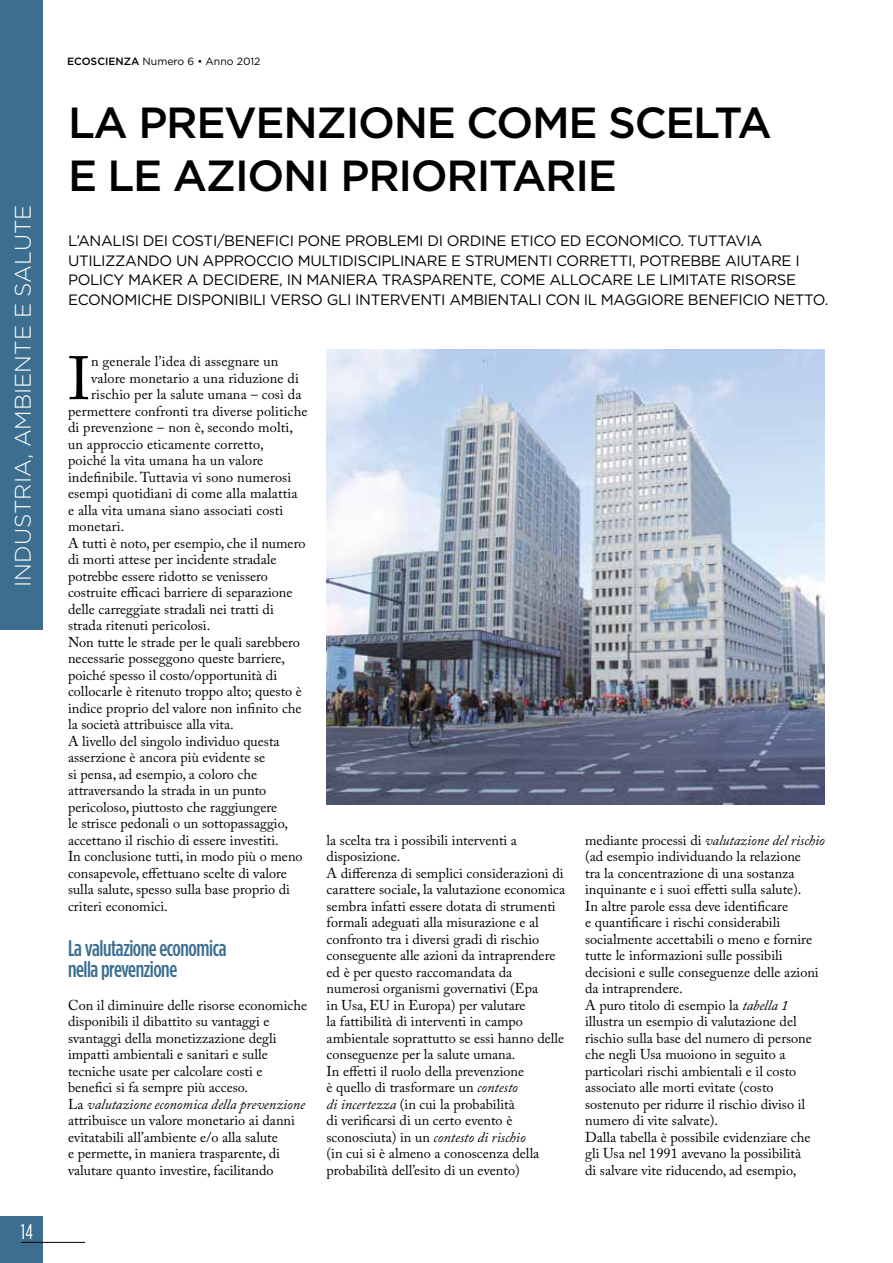
<style>
.page{position:relative;width:893px;height:1263px;background:#fff}
.page>*{position:absolute;margin:0;border:0;box-sizing:border-box;transform-origin:0 0}
.t1{font:60.6px "Adobe Caslon Pro";color:#000}
.t2{font:500 43.5px/52.5px "Gotham";letter-spacing:.12em;color:#000}
.t3{font:500 22.5px/21px "Gotham Condensed";letter-spacing:-.02em;color:#3b6e8f}
.t4{font:300 22.5px "Gotham";color:#fff}
.t5{font:21px "Gotham Condensed";color:#fff}
.t6{font:15px "Gotham";letter-spacing:.12em;color:#000}
.t7{font:14.25px/16.5px "Adobe Caslon Pro";color:#000}
.t8{font:10.5px "Gotham";color:#000}
.s1{font-weight:500}
.s2{font-style:italic}
</style>
<div class="page">
<div style="left:0;top:1216px;width:43px;height:47px;background:#3b6e8f"></div>
<hr style="left:21px;top:1242px;width:64px;height:1px;background:#000">
<div style="left:0;top:0;width:43px;height:629px;background:#3b6e8f"></div>
<img style="left:327px;top:350px;width:498px;height:454px">
<h3 class="t4" style="left:10px;top:587px;width:384px;rotate:-90deg">i ndustria, am bi ente e salute</h3>
<h3 class="t5" style="left:21px;top:1221px;width:14px">14</h3>
<p class="t8" style="left:67px;top:55px;width:195px"><span class="s1">ECOSCIENZA</span> NUMERO 6 • ANNO 2012</p>
<h2 class="t2" style="left:68px;top:96px;width:705px">LA PREVENZIONE COM E SCELTA<br>E LE AZIONI PRIORITARIE</h2>
<p class="t6" style="left:68px;top:232px;width:20px">L’ANALISI</p>
<p class="t6" style="left:143px;top:232px;width:9px">DEI</p>
<p class="t6" style="left:172px;top:232px;width:62px">COSTI/BENEFICI</p>
<p class="t6" style="left:298px;top:232px;width:90px">PONE PROBLEMI</p>
<p class="t6" style="left:427px;top:232px;width:42px">DI ORDINE</p>
<p class="t6" style="left:510px;top:232px;width:10px">ETIC</p>
<p class="t6" style="left:544px;top:232px;width:175px">O ED ECONOMICO. TUTTAVIA</p>
<p class="t6" style="left:68px;top:252px;width:21px">UTILIZZAND</p>
<p class="t6" style="left:159px;top:252px;width:55px">O UN APPR</p>
<p class="t6" style="left:244px;top:252px;width:87px">OCCIO MULTIDISCIPLINARE</p>
<p class="t6" style="left:451px;top:252px;width:25px">E STR</p>
<p class="t6" style="left:494px;top:252px;width:21px">UMENTI</p>
<p class="t6" style="left:556px;top:252px;width:33px">CORRETTI</p>
<p class="t6" style="left:632px;top:252px;width:40px">, POTREBBE</p>
<p class="t6" style="left:725px;top:252px;width:38px">AIUTARE</p>
<p class="t6" style="left:795px;top:252px;width:3px">I</p>
<p class="t6" style="left:68px;top:271px;width:145px">POLICY MAKER ADECIDERE</p>
<p class="t6" style="left:279px;top:271px;width:38px">, IN MANIERA</p>
<p class="t6" style="left:382px;top:271px;width:11px">TRASPARENTE</p>
<p class="t6" style="left:493px;top:271px;width:68px">, COME ALL</p>
<p class="t6" style="left:578px;top:271px;width:24px">OCARE</p>
<p class="t6" style="left:637px;top:271px;width:32px">LE LIMITATE</p>
<p class="t6" style="left:730px;top:271px;width:47px">RISORSE</p>
<p class="t6" style="left:68px;top:291px;width:66px">ECONOMIC</p>
<p class="t6" style="left:152px;top:291px;width:34px">HE DISP</p>
<p class="t6" style="left:211px;top:291px;width:21px">ONIBILI</p>
<p class="t6" style="left:270px;top:291px;width:11px">VERS</p>
<p class="t6" style="left:310px;top:291px;width:25px">O GLI</p>
<p class="t6" style="left:355px;top:291px;width:10px">INTERVENTI</p>
<p class="t6" style="left:449px;top:291px;width:11px">AMBIENTALI</p>
<p class="t6" style="left:546px;top:291px;width:66px">CON IL MAGGI</p>
<p class="t6" style="left:651px;top:291px;width:46px">ORE BENEFICI</p>
<p class="t6" style="left:757px;top:291px;width:27px">O NETT</p>
<p class="t6" style="left:813px;top:291px;width:17px">O.</p>
<h1 class="t1" style="left:68px;top:343px;width:24px">I</h1>
<p class="t7" style="left:91px;top:353px;width:189px">n generale l’idea di assegnare un</p>
<p class="t7" style="left:91px;top:369px;width:209px">valore monetario a una riduzione di</p>
<p class="t7" style="left:91px;top:386px;width:212px">rischio per la salute umana – così da</p>
<p class="t7" style="left:68px;top:402px;width:241px">permettere confronti tra diverse politiche</p>
<p class="t7" style="left:68px;top:419px;width:227px">di prevenzione – non è, secondo molti,</p>
<p class="t7" style="left:68px;top:435px;width:197px">un approccio eticamente corretto,</p>
<p class="t7" style="left:68px;top:452px;width:197px">poiché la vita umana ha un valore</p>
<p class="t7" style="left:68px;top:468px;width:225px">indefinibile. Tuttavia vi sono numerosi</p>
<p class="t7" style="left:68px;top:485px;width:231px">esempi quotidiani di come alla malattia</p>
<p class="t7" style="left:68px;top:501px;width:217px">e alla vita umana siano associati costi</p>
<p class="t7" style="left:68px;top:518px;width:58px">monetari.</p>
<p class="t7" style="left:68px;top:534px;width:239px">A tutti è noto, per esempio, che il numero</p>
<p class="t7" style="left:68px;top:551px;width:210px">di morti attese per incidente stradale</p>
<p class="t7" style="left:68px;top:567px;width:201px">potrebbe essere ridotto se venissero</p>
<p class="t7" style="left:68px;top:584px;width:226px">costruite efficaci barriere di separazione</p>
<p class="t7" style="left:68px;top:600px;width:207px">delle carreggiate stradali nei tratti di</p>
<p class="t7" style="left:68px;top:617px;width:144px">strada ritenuti pericolosi.</p>
<p class="t7" style="left:68px;top:633px;width:233px">Non tutte le strade per le quali sarebbero</p>
<p class="t7" style="left:68px;top:650px;width:219px">necessarie posseggono queste barriere,</p>
<p class="t7" style="left:68px;top:666px;width:211px">poiché spesso il costo/opportunità di</p>
<p class="t7" style="left:68px;top:683px;width:235px">collocarle è ritenuto troppo alto; questo è</p>
<p class="t7" style="left:68px;top:699px;width:235px">indice proprio del valore non infinito che</p>
<p class="t7" style="left:68px;top:716px;width:167px">la società attribuisce alla vita.</p>
<p class="t7" style="left:68px;top:732px;width:213px">A livello del singolo individuo questa</p>
<p class="t7" style="left:68px;top:749px;width:199px">asserzione è ancora più evidente se</p>
<p class="t7" style="left:68px;top:765px;width:191px">si pensa, ad esempio, a coloro che</p>
<p class="t7" style="left:68px;top:782px;width:200px">attraversando la strada in un punto</p>
<p class="t7" style="left:68px;top:798px;width:211px">pericoloso, piuttosto che raggiungere</p>
<p class="t7" style="left:68px;top:815px;width:222px">le strisce pedonali o un sottopassaggio,</p>
<p class="t7" style="left:68px;top:831px;width:212px">accettano il rischio di essere investiti.</p>
<p class="t7" style="left:68px;top:848px;width:236px">In conclusione tutti, in modo più o meno</p>
<p class="t7" style="left:68px;top:864px;width:220px">consapevole, effettuano scelte di valore</p>
<p class="t7" style="left:68px;top:881px;width:224px">sulla salute, spesso sulla base proprio di</p>
<p class="t7" style="left:68px;top:897px;width:101px">criteri economici.</p>
<h3 class="t3" style="left:68px;top:937px;width:160px">La valutazione economica nella prevenzione</h3>
<p class="t7" style="left:68px;top:996px;width:241px">Con il diminuire delle risorse economiche disponibili il dibattito su vantaggi e svantaggi della monetizzazione degli impatti ambientali e sanitari e sulle tecniche usate per calcolare costi e benefici si fa sempre più acceso.<br>La <span class="s2">valutazione economica della prevenzione </span>attribuisce un valore monetario ai danni evitatabili all’ambiente e/o alla salute<br>e permette, in maniera trasparente, di valutare quanto investire, facilitando</p>
<p class="t7" style="left:327px;top:831px;width:240px">la scelta tra i possibili interventi a disposizione.<br>A differenza di semplici considerazioni di carattere sociale, la valutazione economica sembra infatti essere dotata di strumenti formali adeguati alla misurazione e al confronto tra i diversi gradi di rischio conseguente alle azioni da intraprendere ed è per questo raccomandata da numerosi organismi governativi (Epa<br>in Usa, EU in Europa) per valutare<br>la fattibilità di interventi in campo ambientale soprattutto se essi hanno delle conseguenze per la salute umana.<br>In effetti il ruolo della prevenzione<br>è quello di trasformare un <span class="s2">contesto<br>di incertezza</span> (in cui la probabilità<br>di verificarsi di un certo evento è sconosciuta) in un <span class="s2">contesto di rischio<br></span>(in cui si è almeno a conoscenza della probabilità dell’esito di un evento)</p>
<p class="t7" style="left:585px;top:831px;width:241px">mediante processi di <span class="s2">valutazione del rischio </span>(ad esempio individuando la relazione<br>tra la concentrazione di una sostanza inquinante e i suoi effetti sulla salute).<br>In altre parole essa deve identificare<br>e quantificare i rischi considerabili socialmente accettabili o meno e fornire tutte le informazioni sulle possibili decisioni e sulle conseguenze delle azioni da intraprendere.<br>A puro titolo di esempio la <span class="s2">tabella 1 </span>illustra un esempio di valutazione del rischio sulla base del numero di persone che negli Usa muoiono in seguito a particolari rischi ambientali e il costo associato alle morti evitate (costo sostenuto per ridurre il rischio diviso il numero di vite salvate).<br>Dalla tabella è possibile evidenziare che gli Usa nel 1991 avevano la possibilità<br>di salvare vite riducendo, ad esempio,</p>
</div>
